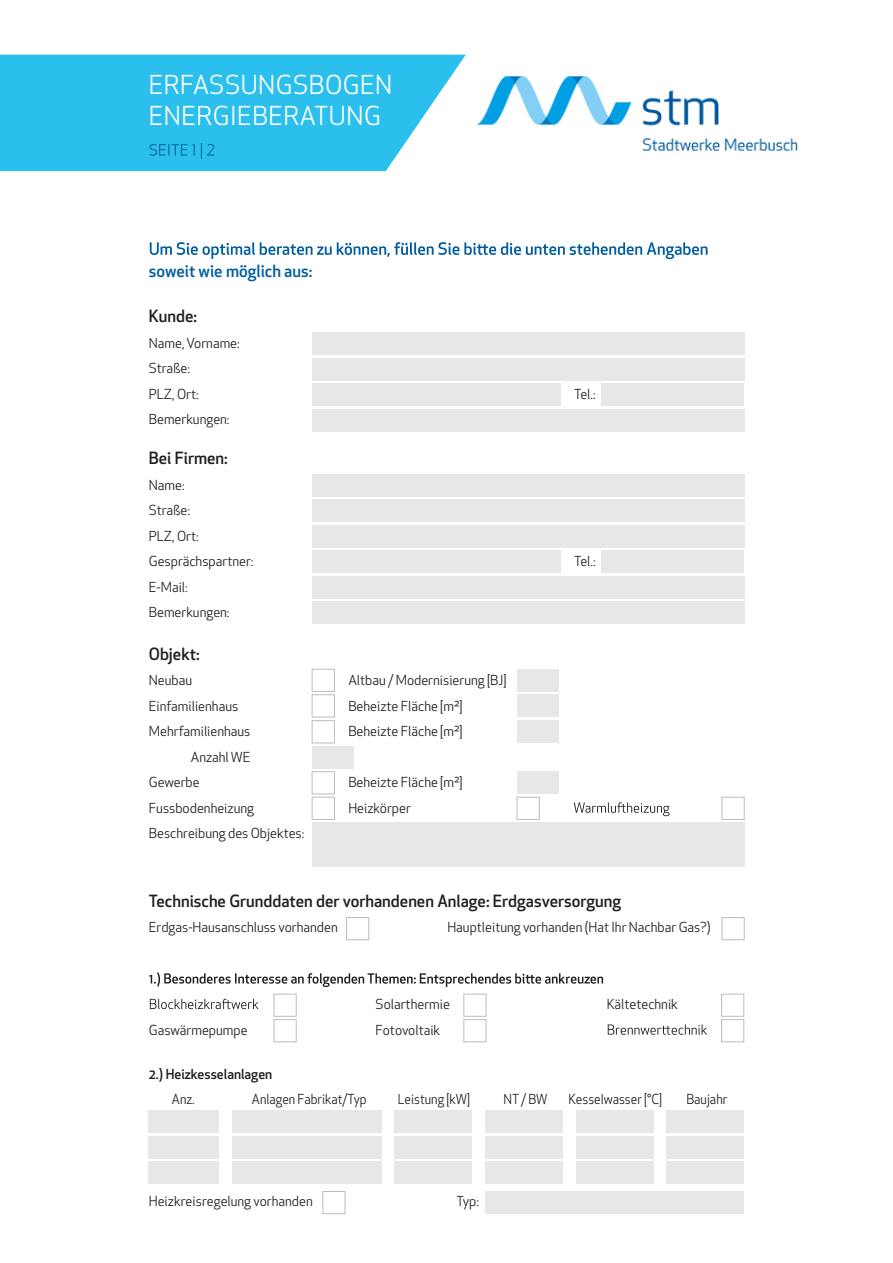
<style>
.page{position:relative;width:893px;height:1263px;background:#fff}
.page>*{position:absolute;margin:0;border:0;box-sizing:border-box;transform-origin:0 0}
.t1{font:25.5px/31.5px "Apex New";letter-spacing:.02em;color:#fff}
.t2{font:500 16.5px "Apex New";color:#231f20}
.t3{font:500 16.5px "Apex New";color:#005da0}
.t4{font:13.5px/25.5px "Apex New";color:#231f20}
.t5{font:13.5px "Apex New";color:#231f20;scale:.95 1}
.t6{font:500 13.5px "Apex New";color:#231f20}
</style>
<div class="page">
<svg style="left:149px;top:972px;width:454px;height:15px"></svg>
<svg style="left:150px;top:999px;width:109px;height:10px"></svg>
<div style="left:312px;top:333px;width:432px;height:22px;background:#e6e7e9"></div>
<div style="left:312px;top:474px;width:432px;height:23px;background:#e6e7e9"></div>
<div style="left:312px;top:694px;width:23px;height:23px;border:1px solid #bcbdc0"></div>
<div style="left:517px;top:695px;width:41px;height:22px;background:#e6e7e9"></div>
<div style="left:312px;top:669px;width:23px;height:23px;border:1px solid #bcbdc0"></div>
<div style="left:346px;top:917px;width:23px;height:23px;border:1px solid #bcbdc0"></div>
<div style="left:274px;top:994px;width:23px;height:23px;border:1px solid #bcbdc0"></div>
<div style="left:463px;top:994px;width:23px;height:23px;border:1px solid #bcbdc0"></div>
<div style="left:721px;top:994px;width:23px;height:23px;border:1px solid #bcbdc0"></div>
<div style="left:274px;top:1019px;width:23px;height:23px;border:1px solid #bcbdc0"></div>
<div style="left:463px;top:1019px;width:23px;height:23px;border:1px solid #bcbdc0"></div>
<div style="left:721px;top:1019px;width:23px;height:23px;border:1px solid #bcbdc0"></div>
<div style="left:149px;top:1111px;width:70px;height:22px;background:#e6e7e9"></div>
<div style="left:232px;top:1111px;width:150px;height:22px;background:#e6e7e9"></div>
<div style="left:395px;top:1111px;width:77px;height:22px;background:#e6e7e9"></div>
<div style="left:485px;top:1111px;width:78px;height:22px;background:#e6e7e9"></div>
<div style="left:576px;top:1111px;width:77px;height:22px;background:#e6e7e9"></div>
<div style="left:666px;top:1111px;width:78px;height:22px;background:#e6e7e9"></div>
<div style="left:149px;top:1136px;width:70px;height:22px;background:#e6e7e9"></div>
<div style="left:232px;top:1136px;width:150px;height:22px;background:#e6e7e9"></div>
<div style="left:395px;top:1136px;width:77px;height:22px;background:#e6e7e9"></div>
<div style="left:485px;top:1136px;width:78px;height:22px;background:#e6e7e9"></div>
<div style="left:576px;top:1136px;width:77px;height:22px;background:#e6e7e9"></div>
<div style="left:666px;top:1136px;width:78px;height:22px;background:#e6e7e9"></div>
<div style="left:149px;top:1162px;width:70px;height:22px;background:#e6e7e9"></div>
<div style="left:232px;top:1162px;width:150px;height:22px;background:#e6e7e9"></div>
<div style="left:395px;top:1162px;width:77px;height:22px;background:#e6e7e9"></div>
<div style="left:322px;top:1191px;width:23px;height:23px;border:1px solid #bcbdc0"></div>
<div style="left:485px;top:1162px;width:78px;height:22px;background:#e6e7e9"></div>
<div style="left:576px;top:1162px;width:77px;height:22px;background:#e6e7e9"></div>
<div style="left:666px;top:1162px;width:78px;height:22px;background:#e6e7e9"></div>
<div style="left:485px;top:1191px;width:259px;height:23px;background:#e6e7e9"></div>
<div style="left:722px;top:917px;width:23px;height:23px;border:1px solid #bcbdc0"></div>
<div style="left:517px;top:669px;width:41px;height:22px;background:#e6e7e9"></div>
<div style="left:312px;top:358px;width:432px;height:22px;background:#e6e7e9"></div>
<div style="left:312px;top:500px;width:432px;height:22px;background:#e6e7e9"></div>
<div style="left:312px;top:720px;width:23px;height:23px;border:1px solid #bcbdc0"></div>
<div style="left:312px;top:771px;width:23px;height:23px;border:1px solid #bcbdc0"></div>
<div style="left:312px;top:797px;width:23px;height:23px;border:1px solid #bcbdc0"></div>
<div style="left:517px;top:797px;width:23px;height:23px;border:1px solid #bcbdc0"></div>
<div style="left:722px;top:797px;width:23px;height:23px;border:1px solid #bcbdc0"></div>
<div style="left:517px;top:721px;width:41px;height:22px;background:#e6e7e9"></div>
<div style="left:517px;top:771px;width:41px;height:22px;background:#e6e7e9"></div>
<div style="left:312px;top:525px;width:432px;height:22px;background:#e6e7e9"></div>
<div style="left:312px;top:384px;width:248px;height:22px;background:#e6e7e9"></div>
<div style="left:312px;top:551px;width:248px;height:22px;background:#e6e7e9"></div>
<div style="left:602px;top:384px;width:142px;height:22px;background:#e6e7e9"></div>
<div style="left:602px;top:551px;width:142px;height:22px;background:#e6e7e9"></div>
<div style="left:312px;top:576px;width:432px;height:22px;background:#e6e7e9"></div>
<div style="left:312px;top:409px;width:432px;height:22px;background:#e6e7e9"></div>
<div style="left:312px;top:602px;width:432px;height:22px;background:#e6e7e9"></div>
<svg style="left:574px;top:802px;width:96px;height:14px"></svg>
<svg style="left:0;top:55px;width:466px;height:116px;background:#3cc4ee"></svg>
<svg style="left:150px;top:143px;width:64px;height:16px"></svg>
<svg style="left:608px;top:1024px;width:99px;height:11px"></svg>
<svg style="left:150px;top:242px;width:557px;height:17px"></svg>
<div style="left:312px;top:746px;width:41px;height:22px;background:#e6e7e9"></div>
<div style="left:312px;top:822px;width:433px;height:45px;background:#e6e7e9"></div>
<img style="left:477px;top:76px;width:321px;height:75px">
<h1 class="t1" style="left:149px;top:69px;width:245px">ERFASSUNGSBOGEN<br>ENERGIEBERATUNG</h1>
<p class="t3" style="left:149px;top:260px;width:165px">soweit wie möglich aus:</p>
<p class="t2" style="left:149px;top:305px;width:50px">Kunde:</p>
<p class="t4" style="left:149px;top:330px;width:92px">Name,Vorname:<br>Straße:<br>PLZ, Ort:</p>
<p class="t4" style="left:149px;top:407px;width:82px">Bemerkungen:</p>
<p class="t2" style="left:149px;top:447px;width:80px">Bei Firmen:</p>
<p class="t4" style="left:149px;top:472px;width:106px">Name:<br>Straße:<br>PLZ, Ort:<br>Gesprächspartner:</p>
<p class="t4" style="left:149px;top:574px;width:82px">E-Mail:<br>Bemerkungen:</p>
<p class="t2" style="left:149px;top:643px;width:52px">Objekt:</p>
<p class="t4" style="left:149px;top:667px;width:45px">Neubau</p>
<p class="t4" style="left:348px;top:667px;width:160px">Altbau / Modernisierung [BJ]</p>
<p class="t4" style="left:149px;top:693px;width:91px">Einfamilienhaus</p>
<p class="t4" style="left:348px;top:693px;width:116px">Beheizte Fläche [m²]</p>
<p class="t4" style="left:149px;top:718px;width:103px">Mehrfamilienhaus</p>
<p class="t4" style="left:348px;top:718px;width:116px">Beheizte Fläche [m²]</p>
<p class="t4" style="left:149px;top:744px;width:103px;text-indent:42px">Anzahl WE<br>Gewerbe</p>
<p class="t4" style="left:348px;top:769px;width:116px">Beheizte Fläche [m²]</p>
<p class="t4" style="left:149px;top:795px;width:107px">Fussbodenheizung</p>
<p class="t4" style="left:348px;top:795px;width:64px">Heizkörper</p>
<p class="t4" style="left:149px;top:820px;width:157px">Beschreibung des Objektes:</p>
<p class="t4" style="left:574px;top:381px;width:23px">Tel.:</p>
<p class="t4" style="left:574px;top:549px;width:23px">Tel.:</p>
<p class="t2" style="left:149px;top:890px;width:474px">Technische Grunddaten der vorhandenen Anlage: Erdgasversorgung</p>
<p class="t4" style="left:149px;top:915px;width:190px">Erdgas-Hausanschluss vorhanden</p>
<p class="t4" style="left:447px;top:915px;width:265px">Hauptleitung vorhanden (Hat Ihr Nachbar Gas?)</p>
<p class="t4" style="left:149px;top:1017px;width:100px">Gaswärmepumpe</p>
<p class="t4" style="left:376px;top:991px;width:76px">Solarthermie<br>Fotovoltaik</p>
<p class="t4" style="left:607px;top:991px;width:73px">Kältetechnik</p>
<p class="t6" style="left:149px;top:1064px;width:125px">2.) Heizkesselanlagen</p>
<p class="t5" style="left:172px;top:1091px;width:25px">Anz.</p>
<p class="t5" style="left:252px;top:1091px;width:122px">Anlagen Fabrikat/Typ</p>
<p class="t5" style="left:398px;top:1091px;width:78px">Leistung [kW]</p>
<p class="t5" style="left:504px;top:1091px;width:48px">NT / BW</p>
<p class="t5" style="left:568px;top:1091px;width:100px">Kesselwasser [°C]</p>
<p class="t5" style="left:686px;top:1091px;width:45px">Baujahr</p>
<p class="t4" style="left:149px;top:1188px;width:165px">Heizkreisregelung vorhanden</p>
<p class="t4" style="left:456px;top:1188px;width:24px">Typ:</p>
</div>
